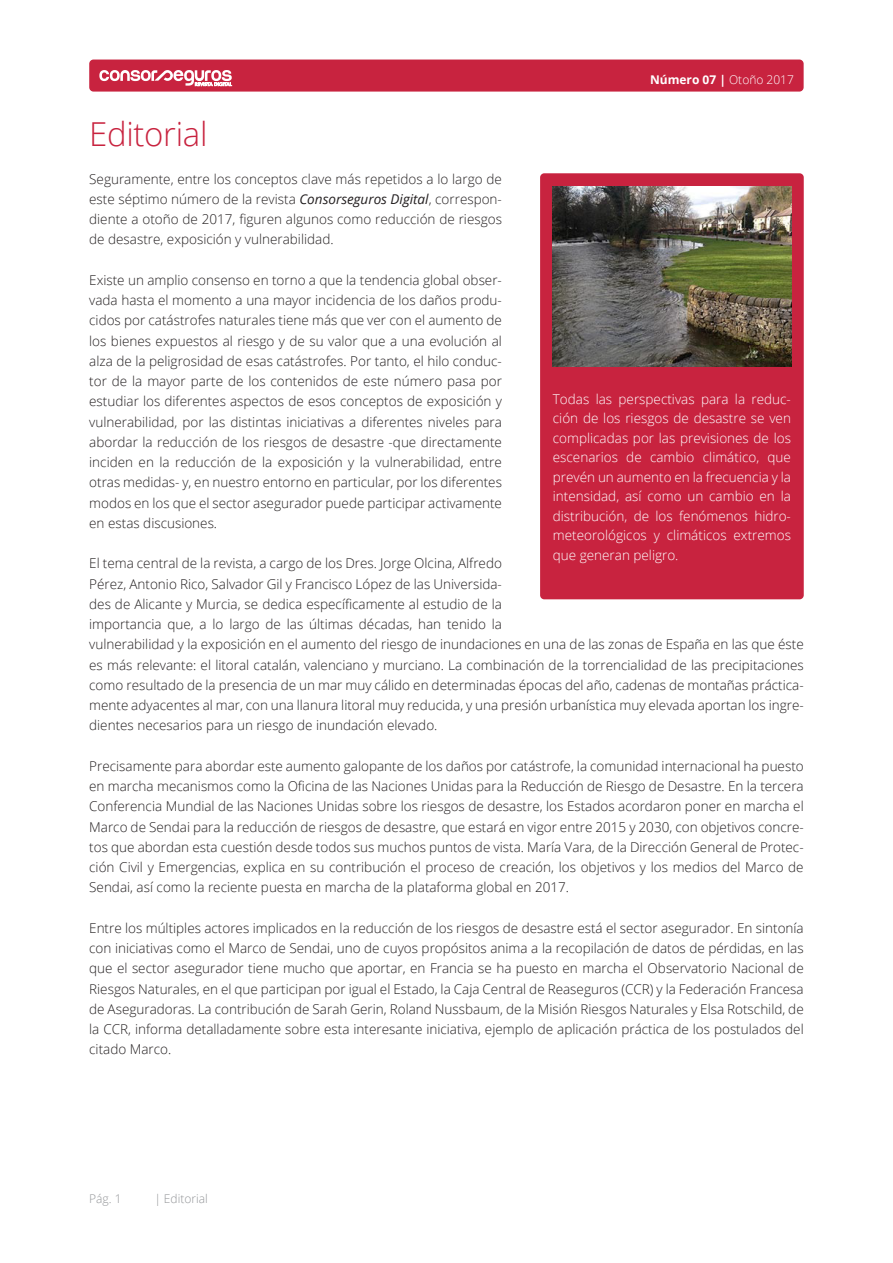
<style>
.page{position:relative;width:893px;height:1263px;background:#fff}
.page>*{position:absolute;margin:0;border:0;box-sizing:border-box;transform-origin:0 0}
.t1{font:300 33px "Open Sans";letter-spacing:-.01em;color:#c8233f}
.t2{font:300 13.5px/20.2px "Open Sans";color:#231f20;text-align:justify}
.t3{font:300 13.5px/19.5px "Open Sans";color:#fff;text-align:justify}
.t4{font:700 12px "Open Sans";color:#fff}
.t5{font:300 12px "Open Sans";color:#939598}
.s1{font-weight:300}
.s2{font-weight:400;font-style:italic}
</style>
<div class="page">
<div style="left:540px;top:173px;width:264px;height:426px;background:#c8233f;border-radius:4px"></div>
<div style="left:89px;top:60px;width:715px;height:32px;background:#c8233f;border-radius:4px"></div>
<img style="left:553px;top:186px;width:238px;height:181px">
<svg style="left:99px;top:70px;width:133px;height:17px"></svg>
<h1 class="t1" style="left:89px;top:111px;width:120px">Editorial</h1>
<p class="t4" style="left:650px;top:71px;width:145px">Número 07 | <span class="s1">Otoño 2017</span></p>
<p class="t2" style="left:89px;top:168px;width:414px">Seguramente, entre los conceptos clave más repetidos a lo largo de este séptimo número de la revista <span class="s2">Consorseguros Digital</span>, correspon&shy;diente a otoño de 2017, figuren algunos como reducción de riesgos de desastre, exposición y vulnerabilidad.</p>
<p class="t2" style="left:89px;top:269px;width:414px">Existe un amplio consenso en torno a que la tendencia global obser&shy;vada hasta el momento a una mayor incidencia de los daños produ&shy;cidos por catástrofes naturales tiene más que ver con el aumento de los bienes expuestos al riesgo y de su valor que a una evolución al alza de la peligrosidad de esas catástrofes. Por tanto, el hilo conduc&shy;tor de la mayor parte de los contenidos de este número pasa por estudiar los diferentes aspectos de esos conceptos de exposición y vulnerabilidad, por las distintas iniciativas a diferentes niveles para abordar la reducción de los riesgos de desastre -que directamente inciden en la reducción de la exposición y la vulnerabilidad, entre otras medidas- y, en nuestro entorno en particular, por los diferentes modos en los que el sector asegurador puede participar activamente en estas discusiones.</p>
<p class="t2" style="left:89px;top:553px;width:716px;text-align:left">El tema central de la revista, a cargo de los Dres. Jorge Olcina, Alfredo<br>Pérez, Antonio Rico, Salvador Gil y Francisco López de las Universida-<br>des de Alicante y Murcia, se dedica específicamente al estudio de la<br>importancia que, a lo largo de las últimas décadas, han tenido la<br>vulnerabilidad y la exposición en el aumento del riesgo de inundaciones en una de las zonas de España en las que éste es más relevante: el litoral catalán, valenciano y murciano. La combinación de la torrencialidad de las precipitaciones como resultado de la presencia de un mar muy cálido en determinadas épocas del año, cadenas de montañas práctica&shy;mente adyacentes al mar, con una llanura litoral muy reducida, y una presión urbanística muy elevada aportan los ingre&shy;dientes necesarios para un riesgo de inundación elevado.</p>
<p class="t2" style="left:89px;top:755px;width:716px">Precisamente para abordar este aumento galopante de los daños por catástrofe, la comunidad internacional ha puesto en marcha mecanismos como la Oficina de las Naciones Unidas para la Reducción de Riesgo de Desastre. En la tercera Conferencia Mundial de las Naciones Unidas sobre los riesgos de desastre, los Estados acordaron poner en marcha el Marco de Sendai para la reducción de riesgos de desastre, que estará en vigor entre 2015 y 2030, con objetivos concre&shy;tos que abordan esta cuestión desde todos sus muchos puntos de vista. María Vara, de la Dirección General de Protec&shy;ción Civil y Emergencias, explica en su contribución el proceso de creación, los objetivos y los medios del Marco de Sendai, así como la reciente puesta en marcha de la plataforma global en 2017.</p>
<p class="t2" style="left:89px;top:917px;width:716px">Entre los múltiples actores implicados en la reducción de los riesgos de desastre está el sector asegurador. En sintonía con iniciativas como el Marco de Sendai, uno de cuyos propósitos anima a la recopilación de datos de pérdidas, en las que el sector asegurador tiene mucho que aportar, en Francia se ha puesto en marcha el Observatorio Nacional de Riesgos Naturales, en el que participan por igual el Estado, la Caja Central de Reaseguros (CCR) y la Federación Francesa de Aseguradoras. La contribución de Sarah Gerin, Roland Nussbaum, de la Misión Riesgos Naturales y Elsa Rotschild, de la CCR, informa detalladamente sobre esta interesante iniciativa, ejemplo de aplicación práctica de los postulados del citado Marco.</p>
<p class="t3" style="left:553px;top:389px;width:240px">Todas las perspectivas para la reduc&shy;ción de los riesgos de desastre se ven complicadas por las previsiones de los escenarios de cambio climático, que prevén un aumento en la frecuencia y la intensidad, así como un cambio en la distribución, de los fenómenos hidro&shy;meteorológicos y climáticos extremos que generan peligro.</p>
<p class="t5" style="left:89px;top:1191px;width:34px">Pág. 1</p>
<p class="t5" style="left:154px;top:1191px;width:55px">| Editorial</p>
</div>
